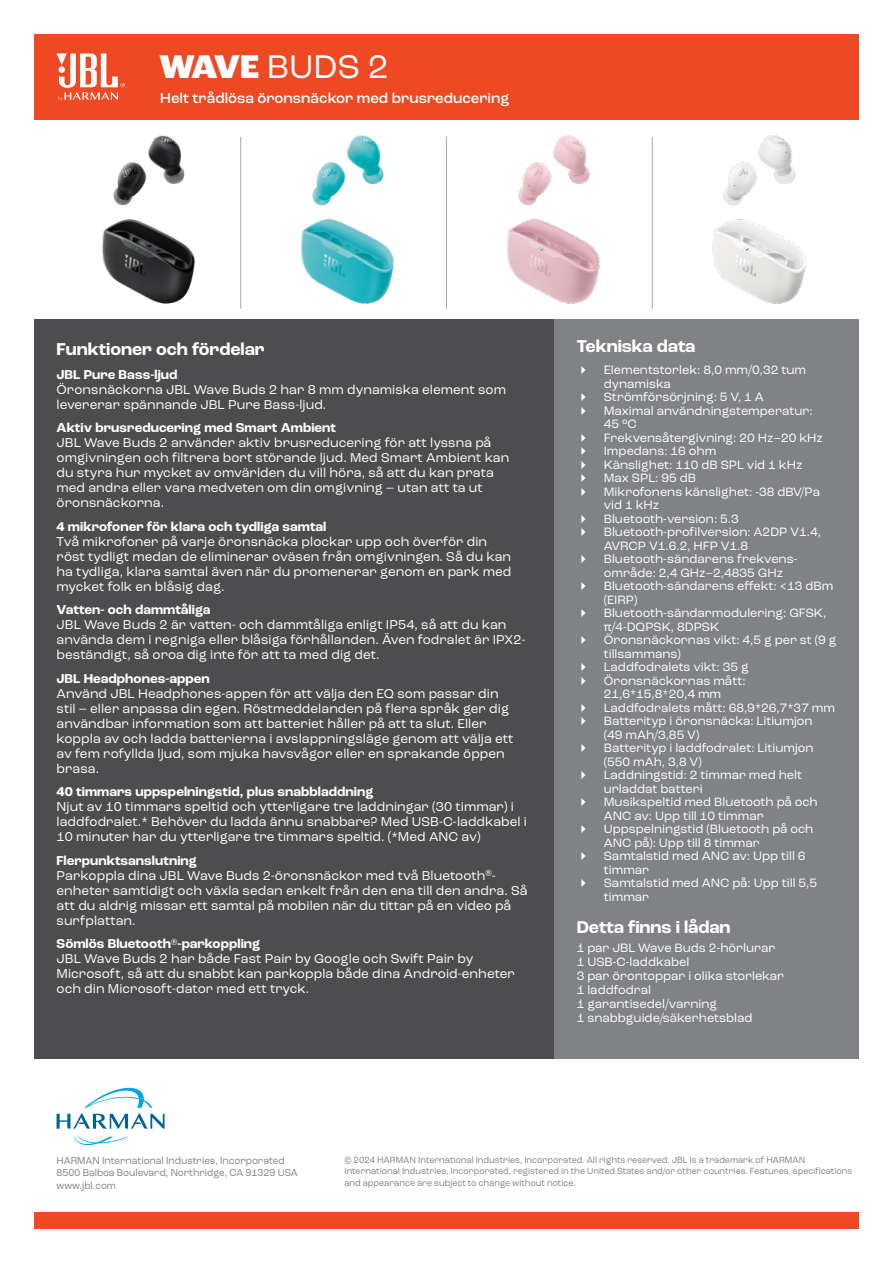
<style>
.page{position:relative;width:893px;height:1263px;background:#fff}
.page>*{position:absolute;margin:0;border:0;box-sizing:border-box;transform-origin:0 0}
.t1{font:34.5px "Roc Grotesk";color:#fff}
.t2{font:700 18px "Roc Grotesk";color:#fff}
.t3{font:500 15px "Roc Grotesk";color:#fff}
.t4{font:13.5px/15px "Roc Grotesk";letter-spacing:.005em;color:#fff}
.t5{font:700 13.5px "Roc Grotesk";letter-spacing:.005em;color:#fff}
.t6{font:12.75px/13.5px "Roc Grotesk";color:#fff}
.t7{font:10.5px/12.6px "Roc Grotesk";color:#808285;scale:.94 1}
.t8{font:9.45px/11.4px "Roc Grotesk";color:#808285;scale:.94 1}
.s1{font-weight:800}
.s2{font-weight:700}
</style>
<div class="page">
<img style="left:102px;top:135px;width:93px;height:169px">
<img style="left:301px;top:135px;width:93px;height:169px">
<img style="left:507px;top:135px;width:93px;height:169px">
<img style="left:712px;top:135px;width:94px;height:169px">
<div style="left:34px;top:1213px;width:825px;height:16px;background:#ef4923"></div>
<div style="left:34px;top:319px;width:520px;height:740px;background:#4d4d4f"></div>
<div style="left:554px;top:319px;width:305px;height:740px;background:#808285"></div>
<svg style="left:74px;top:1137px;width:54px;height:8px"></svg>
<svg style="left:57px;top:1087px;width:108px;height:42px"></svg>
<div style="left:34px;top:34px;width:825px;height:85px;background:#ef4923"></div>
<svg style="left:57px;top:53px;width:68px;height:48px"></svg>
<hr style="left:240px;top:137px;width:1px;height:172px;background:#a7a9ac">
<hr style="left:446px;top:137px;width:1px;height:172px;background:#a7a9ac">
<hr style="left:652px;top:137px;width:1px;height:172px;background:#a7a9ac">
<h1 class="t1" style="left:159px;top:46px;width:231px"><span class="s1">WAVE</span> BUDS 2</h1>
<p class="t3" style="left:160px;top:89px;width:351px">Helt trådlösa öronsnäckor med brusreducering</p>
<h2 class="t2" style="left:57px;top:338px;width:210px">Funktioner och fördelar</h2>
<p class="t5" style="left:57px;top:366px;width:122px">JBL Pure Bass-ljud</p>
<p class="t4" style="left:57px;top:382px;width:451px">Öronsnäckorna JBL Wave Buds 2 har 8 mm dynamiska element som levererar spännande JBL Pure Bass-ljud.</p>
<p class="t5" style="left:57px;top:419px;width:281px">Aktiv brusreducering med Smart Ambient</p>
<p class="t4" style="left:57px;top:435px;width:454px">JBL Wave Buds 2 använder aktiv brusreducering för att lyssna på omgivningen och filtrera bort störande ljud. Med Smart Ambient kan du styra hur mycket av omvärlden du vill höra, så att du kan prata med andra eller vara medveten om din omgivning – utan att ta ut öronsnäckorna.</p>
<p class="t5" style="left:57px;top:518px;width:271px">4 mikrofoner för klara och tydliga samtal</p>
<p class="t4" style="left:57px;top:534px;width:456px">Två mikrofoner på varje öronsnäcka plockar upp och överför din röst tydligt medan de eliminerar oväsen från omgivningen. Så du kan ha tydliga, klara samtal även när du promenerar genom en park med mycket folk en blåsig dag.</p>
<p class="t5" style="left:57px;top:601px;width:155px">Vatten- och dammtåliga</p>
<p class="t4" style="left:57px;top:617px;width:470px">JBL Wave Buds 2 är vatten- och dammtåliga enligt IP54, så att du kan använda dem i regniga eller blåsiga förhållanden. Även fodralet är IPX2- beständigt, så oroa dig inte för att ta med dig det.</p>
<p class="t5" style="left:57px;top:670px;width:155px">JBL Headphones-appen</p>
<p class="t4" style="left:57px;top:686px;width:459px">Använd JBL Headphones-appen för att välja den EQ som passar din stil – eller anpassa din egen. Röstmeddelanden på flera språk ger dig användbar information som att batteriet håller på att ta slut. Eller koppla av och ladda batterierna i avslappningsläge genom att välja ett av fem rofyllda ljud, som mjuka havsvågor eller en sprakande öppen brasa.</p>
<p class="t5" style="left:57px;top:783px;width:318px">40 timmars uppspelningstid, plus snabbladdning</p>
<p class="t4" style="left:57px;top:799px;width:472px">Njut av 10 timmars speltid och ytterligare tre laddningar (30 timmar) i laddfodralet.* Behöver du ladda ännu snabbare? Med USB-C-laddkabel i<br>10 minuter har du ytterligare tre timmars speltid. (*Med ANC av)</p>
<p class="t4" style="left:57px;top:853px;width:473px"><span class="s2">Flerpunktsanslutning<br></span>Parkoppla dina JBL Wave Buds 2-öronsnäckor med två Bluetooth<sup>®</sup>- enheter samtidigt och växla sedan enkelt från den ena till den andra. Så att du aldrig missar ett samtal på mobilen när du tittar på en video på surfplattan.</p>
<p class="t4" style="left:57px;top:936px;width:460px"><span class="s2">Sömlös Bluetooth</span><sup>®</sup><span class="s2">-parkoppling<br></span>JBL Wave Buds 2 har både Fast Pair by Google och Swift Pair by Microsoft, så att du snabbt kan parkoppla både dina Android-enheter och din Microsoft-dator med ett tryck.</p>
<h2 class="t2" style="left:577px;top:335px;width:120px">Tekniska data</h2>
<p class="t6" style="left:604px;top:363px;width:234px">Elementstorlek: 8,0 mm/0,32 tum dynamiska<br>Strömförsörjning: 5 V, 1 A<br>Maximal användningstemperatur:<br>45 °C<br>Frekvensåtergivning: 20 Hz–20 kHz<br>Impedans: 16 ohm<br>Känslighet: 110 dB SPL vid 1 kHz<br>Max SPL: 95 dB<br>Mikrofonens känslighet: -38 dBV/Pa vid 1 kHz<br>Bluetooth-version: 5.3<br>Bluetooth-profilversion: A2DP V1.4,<br>AVRCP V1.6.2, HFP V1.8<br>Bluetooth-sändarens frekvens&shy;område: 2,4 GHz–2,4835 GHz<br>Bluetooth-sändarens effekt: &lt;13 dBm (EIRP)<br>Bluetooth-sändarmodulering: GFSK, π/4-DQPSK, 8DPSK<br>Öronsnäckornas vikt: 4,5 g per st (9 g tillsammans)<br>Laddfodralets vikt: 35 g<br>Öronsnäckornas mått:<br>21,6*15,8*20,4 mm<br>Laddfodralets mått: 68,9*26,7*37 mm<br>Batterityp i öronsnäcka: Litiumjon<br>(49 mAh/3,85 V)<br>Batterityp i laddfodralet: Litiumjon (550 mAh, 3,8 V)<br>Laddningstid: 2 timmar med helt urladdat batteri<br>Musikspeltid med Bluetooth på och<br>ANC av: Upp till 10 timmar<br>Uppspelningstid (Bluetooth på och<br>ANC på): Upp till 8 timmar<br>Samtalstid med ANC av: Upp till 6 timmar<br>Samtalstid med ANC på: Upp till 5,5 timmar</p>
<h2 class="t2" style="left:577px;top:915px;width:155px">Detta finns i lådan</h2>
<p class="t6" style="left:577px;top:941px;width:209px;line-height:14.1px">1 par JBL Wave Buds 2-hörlurar<br>1 USB-C-laddkabel<br>3 par örontoppar i olika storlekar<br>1 laddfodral<br>1 garantisedel/varning<br>1 snabbguide/säkerhetsblad</p>
<p class="t7" style="left:57px;top:1154px;width:258px">HARMAN International Industries, Incorporated<br>8500 Balboa Boulevard, Northridge, CA 91329 USA www.jbl.com</p>
<p class="t8" style="left:344px;top:1154px;width:542px">© 2024 HARMAN International Industries, Incorporated. All rights reserved. JBL is a trademark of HARMAN<br>International Industries, Incorporated, registered in the United States and/or other countries. Features, specifications and appearance are subject to change without notice.</p>
</div>
